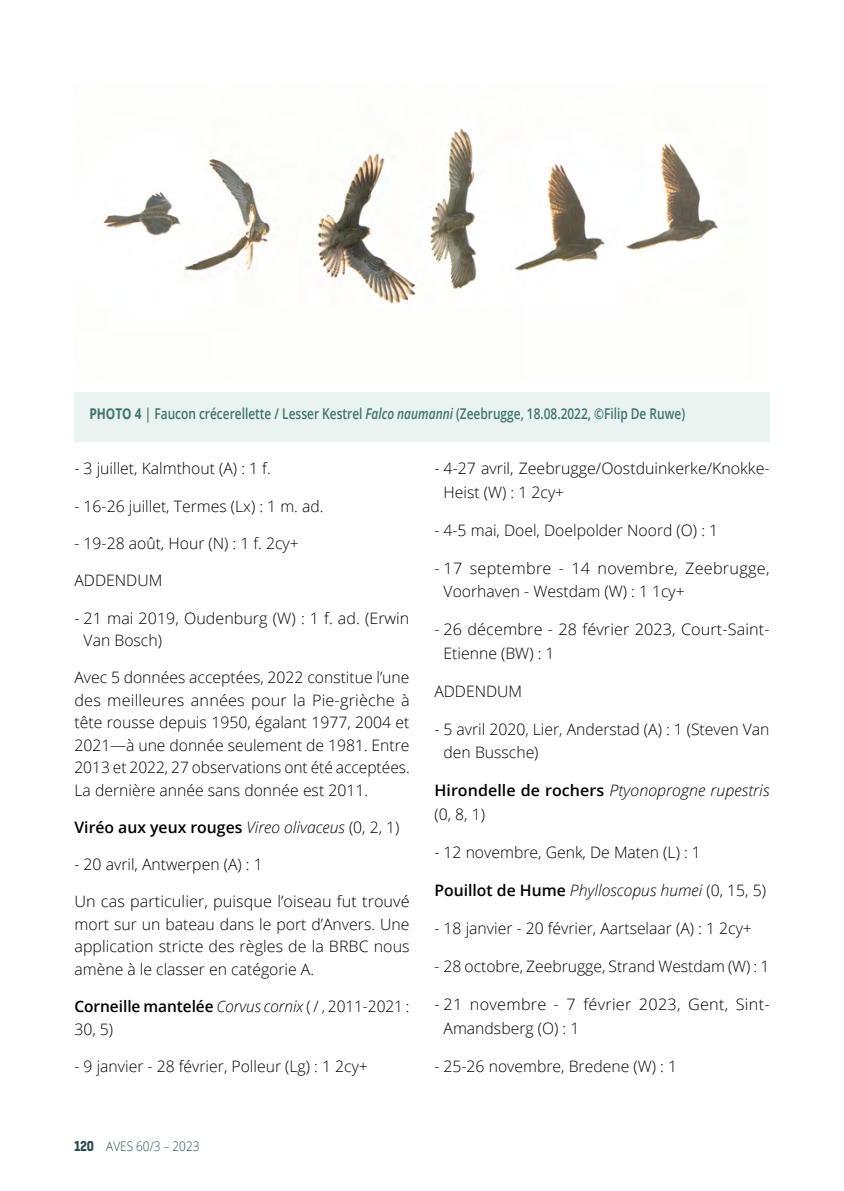
<style>
.page{position:relative;width:844px;height:1191px;background:#fff}
.page>*{position:absolute;margin:0;border:0;box-sizing:border-box;transform-origin:0 0}
.t1{font:300 15.75px/22.4px "Open Sans";color:#000}
.t2{font:italic 300 15.75px/23.3px "Open Sans";letter-spacing:.005em;color:#000}
.t3{font:600 15.75px "Open Sans";color:#000}
.t4{font:600 14.88px "Open Sans";color:#41726e;scale:.8 1}
.t5{font:300 13.12px "Open Sans";color:#294b4e;scale:.9 1}
.s1{font-weight:700}
.s2{font-style:italic}
.s3{font-weight:300;font-style:italic}
.s4{font-weight:300}
.s5{font-weight:600}
.s6{font-weight:600;font-style:normal}
.s7{font-style:normal}
.s8{font-family:"Kelson";font-weight:700}
</style>
<div class="page">
<div style="left:74px;top:392px;width:695px;height:49px;background:#e9f4f0"></div>
<img style="left:103px;top:128px;width:615px;height:178px">
<p class="t4" style="left:89px;top:403px;width:746px"><span class="s1">PHOTO 4</span> | Faucon crécerellette / Lesser Kestrel <span class="s2">Falco naumanni</span> (Zeebrugge, 18.08.2022, ©Filip De Ruwe)</p>
<p class="t1" style="left:74px;top:457px;width:198px">- 3 juillet, Kalmthout (A) : 1 f.</p>
<p class="t1" style="left:74px;top:494px;width:250px">- 16-26 juillet, Termes (Lx) : 1 m. ad.</p>
<p class="t1" style="left:74px;top:531px;width:226px">- 19-28 août, Hour (N) : 1 f. 2cy+</p>
<p class="t1" style="left:74px;top:569px;width:89px">ADDENDUM</p>
<p class="t1" style="left:84px;top:606px;width:327px;text-indent:-9px">- 21 mai 2019, Oudenburg (W) : 1 f. ad. (Erwin<br>Van Bosch)</p>
<p class="t1" style="left:74px;top:666px;width:337px;text-align:justify">Avec 5 données acceptées, 2022 constitue l’une des meilleures années pour la Pie-grièche à tête rousse depuis 1950, égalant 1977, 2004 et 2021—à une donnée seulement de 1981. Entre 2013 et 2022, 27 observations ont été acceptées.<br>La dernière année sans donnée est 2011.</p>
<p class="t3" style="left:74px;top:816px;width:326px">Viréo aux yeux rouges <span class="s3">Vireo olivaceus</span> <span class="s4">(0, 2, 1)</span></p>
<p class="t1" style="left:74px;top:852px;width:190px">- 20 avril, Antwerpen (A) : 1</p>
<p class="t1" style="left:74px;top:890px;width:336px;text-align:justify">Un cas particulier, puisque l’oiseau fut trouvé mort sur un bateau dans le port d’Anvers. Une application stricte des règles de la BRBC nous amène à le classer en catégorie A.</p>
<p class="t1" style="left:74px;top:994px;width:336px"><span class="s5">Corneille mantelée</span> <span class="s2">Corvus cornix</span> ( / , 2011-2021 :<br>30, 5)</p>
<p class="t1" style="left:74px;top:1054px;width:295px">- 9 janvier - 28 février, Polleur (Lg) : 1 2cy+</p>
<p class="t1" style="left:443px;top:456px;width:327px;line-height:23.3px;text-indent:-9px">- 4-27 avril, Zeebrugge/Oostduinkerke/Knokke-<br>Heist (W) : 1 2cy+</p>
<p class="t1" style="left:434px;top:518px;width:285px">- 4-5 mai, Doel, Doelpolder Noord (O) : 1</p>
<p class="t1" style="left:443px;top:556px;width:327px;line-height:23.3px;text-indent:-9px">- 17 septembre - 14 novembre, Zeebrugge,<br>Voorhaven - Westdam (W) : 1 1cy+</p>
<p class="t1" style="left:443px;top:617px;width:327px;line-height:23.3px;text-indent:-9px">- 26 décembre - 28 février 2023, Court-Saint-<br>Etienne (BW) : 1</p>
<p class="t1" style="left:434px;top:679px;width:89px">ADDENDUM</p>
<p class="t1" style="left:443px;top:717px;width:327px;line-height:23.3px;text-indent:-9px">- 5 avril 2020, Lier, Anderstad (A) : 1 (Steven Van den Bussche)</p>
<p class="t2" style="left:434px;top:778px;width:336px"><span class="s6">Hirondelle de rochers</span> Ptyonoprogne rupestris <span class="s7">(0, 8, 1)</span></p>
<p class="t1" style="left:434px;top:840px;width:268px">- 12 novembre, Genk, De Maten (L) : 1</p>
<p class="t2" style="left:434px;top:878px;width:333px"><span class="s6">Pouillot de Hume</span> Phylloscopus humei <span class="s7">(0, 15, 5)</span></p>
<p class="t1" style="left:434px;top:916px;width:319px">- 18 janvier - 20 février, Aartselaar (A) : 1 2cy+</p>
<p class="t1" style="left:434px;top:955px;width:336px">- 28 octobre, Zeebrugge, Strand Westdam (W) : 1</p>
<p class="t1" style="left:443px;top:992px;width:327px;line-height:23.3px;text-indent:-9px">- 21 novembre - 7 février 2023, Gent, Sint-<br>Amandsberg (O) : 1</p>
<p class="t1" style="left:434px;top:1054px;width:244px">- 25-26 novembre, Bredene (W) : 1</p>
<p class="t5" style="left:74px;top:1137px;width:140px"><span class="s8">120</span> AVES 60/3 – 2023</p>
</div>
